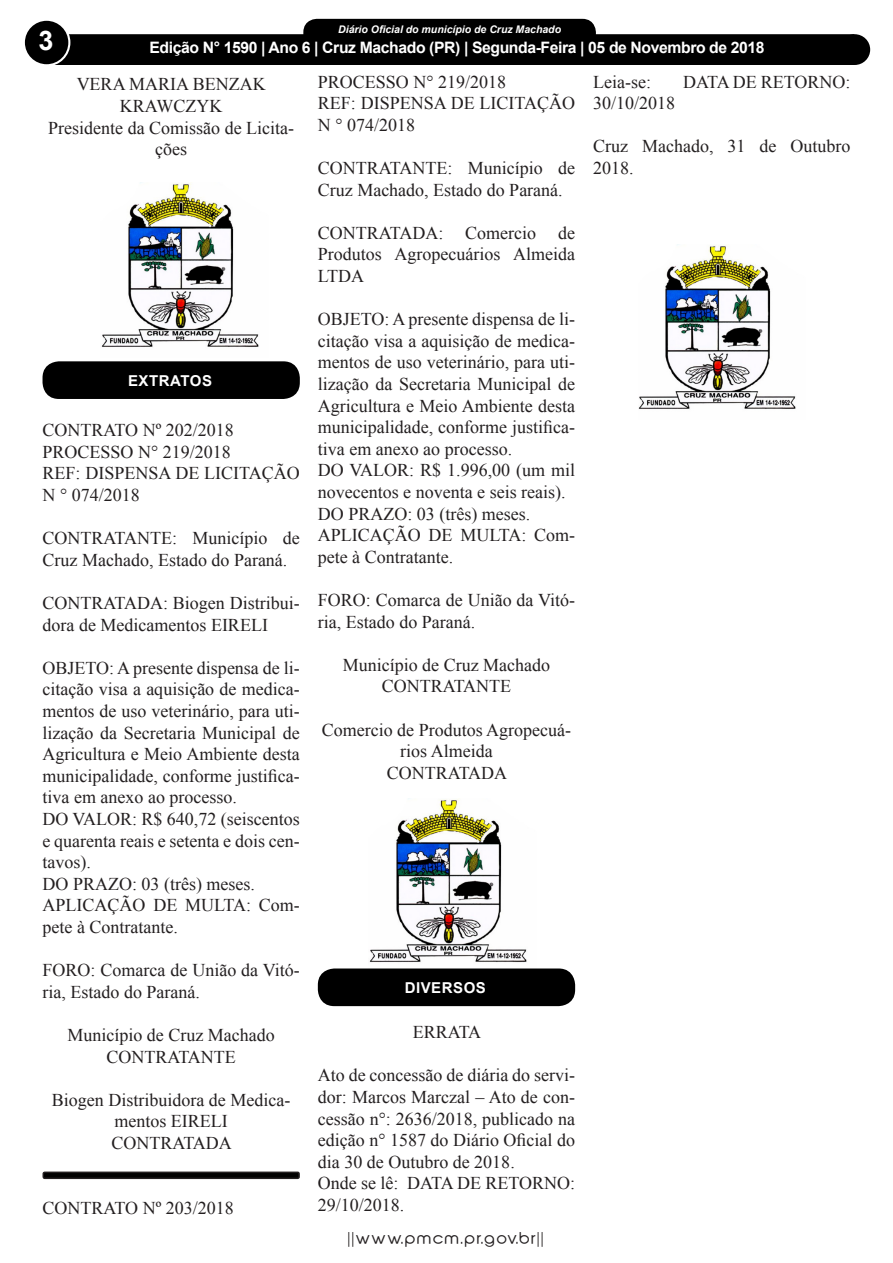
<style>
.page{position:relative;width:893px;height:1263px;background:#fff}
.page>*{position:absolute;margin:0;border:0;box-sizing:border-box;transform-origin:0 0}
.t1{font:700 27px "Arial";color:#fff}
.t2{font:18px/21.6px "Times New Roman";color:#231f20}
.t3{font:700 15.75px "Arial";letter-spacing:-.025em;color:#fff}
.t4{font:700 15px "Arial";color:#fff}
.t5{font:15px "Abeatby Kai";letter-spacing:.1em;color:#231f20;scale:1.06 1}
.t6{font:700 15px "Arial";letter-spacing:.035em;color:#fff}
.t7{font:italic 700 10.5px "Arial";color:#fff}
</style>
<div class="page">
<div style="left:305px;top:20px;width:289px;height:28px;background:#000;border-radius:12px"></div>
<div style="left:303px;top:19px;width:293px;height:31px;border:3px solid #000;border-radius:12px"></div>
<div style="left:39px;top:34px;width:815px;height:31px;background:#000;border:2px solid #000"></div>
<div style="left:24px;top:20px;width:45px;height:45px;background:#000;border-radius:50%"></div>
<div style="left:23px;top:19px;width:47px;height:47px;border:2px solid #fff;border-radius:50%"></div>
<div style="left:840px;top:35px;width:29px;height:29px;background:#000;border-radius:50%"></div>
<div style="left:839px;top:34px;width:31px;height:31px;border:2px solid #000;border-radius:50%"></div>
<div style="left:86px;top:36px;width:676px;height:26px;background:#000"></div>
<img style="left:101px;top:183px;width:158px;height:164px">
<img style="left:638px;top:244px;width:158px;height:165px">
<div style="left:43px;top:361px;width:257px;height:38px;background:#000;border-radius:16px"></div>
<div style="left:43px;top:1172px;width:256px;height:6px;background:#000;border-radius:2px"></div>
<div style="left:43px;top:1171px;width:257px;height:8px;border:2px solid #231f20;border-radius:2px"></div>
<img style="left:369px;top:798px;width:158px;height:165px">
<div style="left:318px;top:968px;width:257px;height:38px;background:#000;border-radius:16px"></div>
<p class="t7" style="left:338px;top:22px;width:224px">Diário Oficial do município de Cruz Machado</p>
<p class="t3" style="left:150px;top:37px;width:617px">Edição N° 1590 | Ano 6 | Cruz Machado (PR) | Segunda-Feira | 05 de Novembro de 2018</p>
<p class="t1" style="left:38px;top:21px;width:17px">3</p>
<p class="t4" style="left:205px;top:40px;width:491px">Edição 1145 - Cruz Machado (PR) - Terça-Feira - 3 de Janeiro de 2017</p>
<p class="t2" style="left:77px;top:73px;width:191px">VERA MARIA BENZAK</p>
<p class="t2" style="left:120px;top:95px;width:104px">KRAWCZYK</p>
<p class="t2" style="left:48px;top:116px;width:247px;text-align:center">Presidente da Comissão de Licita&shy;ções</p>
<p class="t2" style="left:318px;top:70px;width:190px">PROCESSO N° 219/2018</p>
<p class="t2" style="left:318px;top:92px;width:259px">REF: DISPENSA DE LICITAÇÃO<br>N ° 074/2018</p>
<p class="t2" style="left:318px;top:157px;width:259px">CONTRATANTE: Município de<br>Cruz Machado, Estado do Paraná.</p>
<p class="t2" style="left:318px;top:221px;width:259px;text-align:justify">CONTRATADA: Comercio de Produtos Agropecuários Almeida LTDA</p>
<p class="t2" style="left:318px;top:308px;width:259px;text-align:justify">OBJETO: A presente dispensa de li&shy;citação visa a aquisição de medica&shy;mentos de uso veterinário, para uti&shy;lização da Secretaria Municipal de Agricultura e Meio Ambiente desta municipalidade, conforme justifica&shy;tiva em anexo ao processo.</p>
<p class="t2" style="left:318px;top:459px;width:259px">DO VALOR: R$ 1.996,00 (um mil novecentos e noventa e seis reais).</p>
<p class="t2" style="left:318px;top:502px;width:214px">DO PRAZO: 03 (três) meses.</p>
<p class="t2" style="left:318px;top:524px;width:259px">APLICAÇÃO DE MULTA: Com&shy;pete à Contratante.</p>
<p class="t2" style="left:318px;top:589px;width:259px">FORO: Comarca de União da Vitó&shy;ria, Estado do Paraná.</p>
<p class="t2" style="left:343px;top:653px;width:209px">Município de Cruz Machado</p>
<p class="t2" style="left:382px;top:675px;width:131px">CONTRATANTE</p>
<p class="t2" style="left:322px;top:718px;width:251px;text-align:center">Comercio de Produtos Agropecuá&shy;rios Almeida</p>
<p class="t2" style="left:387px;top:761px;width:122px">CONTRATADA</p>
<p class="t2" style="left:593px;top:70px;width:59px">Leia-se:</p>
<p class="t2" style="left:683px;top:70px;width:169px">DATA DE RETORNO:</p>
<p class="t2" style="left:593px;top:92px;width:84px">30/10/2018</p>
<p class="t2" style="left:593px;top:135px;width:259px">Cruz Machado, 31 de Outubro<br>2018.</p>
<p class="t6" style="left:128px;top:370px;width:85px">EXTRATOS</p>
<p class="t2" style="left:43px;top:419px;width:193px">CONTRATO Nº 202/2018</p>
<p class="t2" style="left:43px;top:440px;width:190px">PROCESSO N° 219/2018</p>
<p class="t2" style="left:43px;top:462px;width:259px">REF: DISPENSA DE LICITAÇÃO<br>N ° 074/2018</p>
<p class="t2" style="left:43px;top:527px;width:259px">CONTRATANTE: Município de<br>Cruz Machado, Estado do Paraná.</p>
<p class="t2" style="left:43px;top:591px;width:259px">CONTRATADA: Biogen Distribui&shy;dora de Medicamentos EIRELI</p>
<p class="t2" style="left:43px;top:656px;width:259px;text-align:justify">OBJETO: A presente dispensa de li&shy;citação visa a aquisição de medica&shy;mentos de uso veterinário, para uti&shy;lização da Secretaria Municipal de Agricultura e Meio Ambiente desta municipalidade, conforme justifica&shy;tiva em anexo ao processo.</p>
<p class="t2" style="left:43px;top:807px;width:259px;text-align:justify">DO VALOR: R$ 640,72 (seiscentos e quarenta reais e setenta e dois cen&shy;tavos).</p>
<p class="t2" style="left:43px;top:872px;width:214px">DO PRAZO: 03 (três) meses.</p>
<p class="t2" style="left:43px;top:894px;width:259px">APLICAÇÃO DE MULTA: Com&shy;pete à Contratante.</p>
<p class="t2" style="left:43px;top:959px;width:259px">FORO: Comarca de União da Vitó&shy;ria, Estado do Paraná.</p>
<p class="t2" style="left:67px;top:1023px;width:209px">Município de Cruz Machado</p>
<p class="t2" style="left:106px;top:1045px;width:131px">CONTRATANTE</p>
<p class="t2" style="left:52px;top:1088px;width:240px;text-align:center">Biogen Distribuidora de Medica&shy;mentos EIRELI</p>
<p class="t2" style="left:111px;top:1131px;width:122px">CONTRATADA</p>
<p class="t6" style="left:405px;top:977px;width:83px">DIVERSOS</p>
<p class="t2" style="left:413px;top:1021px;width:70px">ERRATA</p>
<p class="t2" style="left:318px;top:1064px;width:259px;text-align:justify">Ato de concessão de diária do servi&shy;dor: Marcos Marczal – Ato de con&shy;cessão n°: 2636/2018, publicado na edição n° 1587 do Diário Oficial do dia 30 de Outubro de 2018.</p>
<p class="t2" style="left:318px;top:1172px;width:259px">Onde se lê: DATA DE RETORNO:<br>29/10/2018.</p>
<p class="t2" style="left:43px;top:1196px;width:193px">CONTRATO Nº 203/2018</p>
<p class="t5" style="left:349px;top:1232px;width:186px">||www.pmcm.pr.gov.br||</p>
</div>
